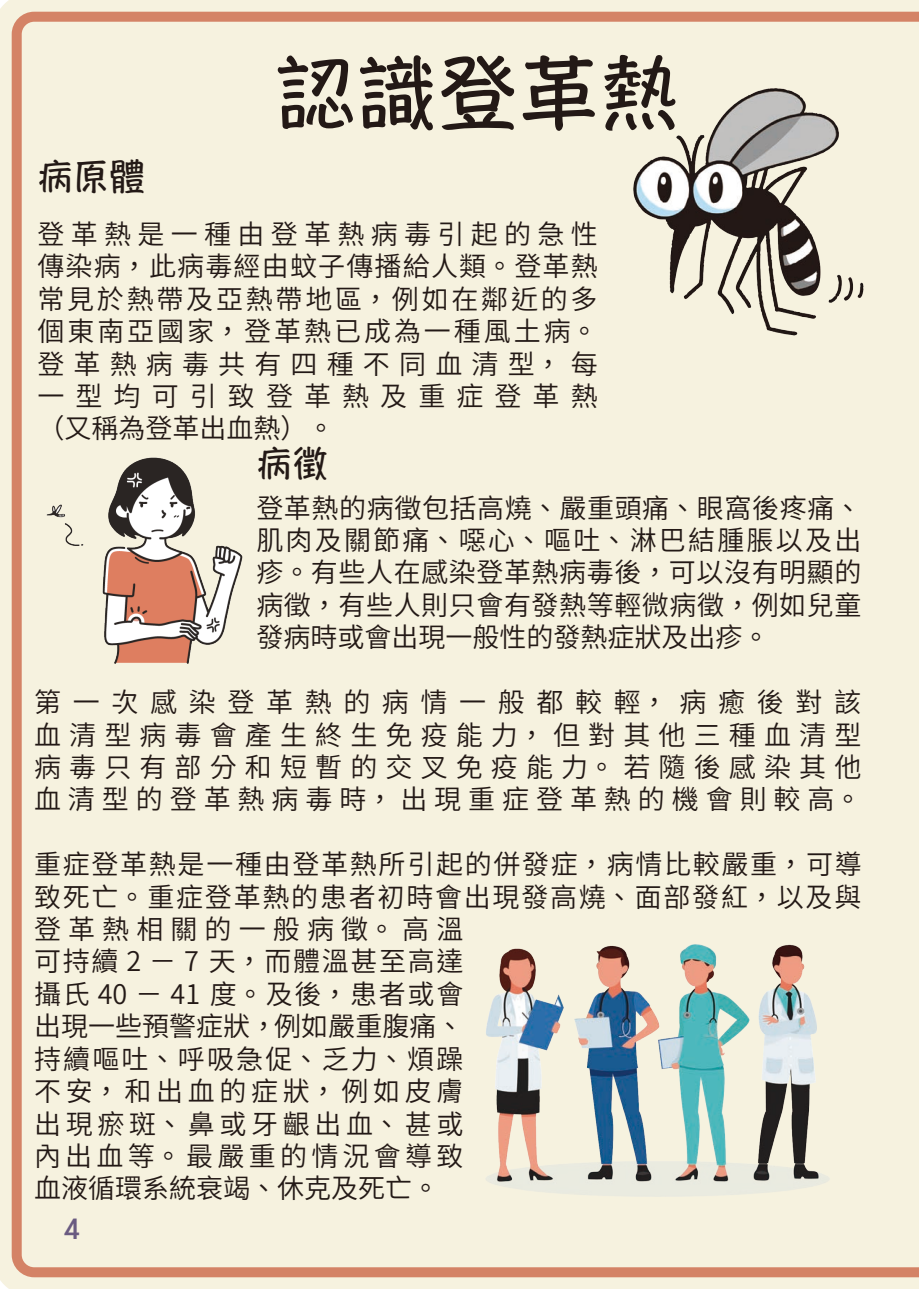
<style>
.page{position:relative;width:919px;height:1289px;background:#fff}
.page>*{position:absolute;margin:0;border:0;box-sizing:border-box;transform-origin:0 0}
.t1{font:81.15px "Hannotate TC W7";color:#231916}
.標題A{font:36px "Hannotate TC W7";color:#231916}
.t2{font:33px "Li Gothic Med";color:#6a5b81}
.段落樣式_A{font:27px/32.4px "Source Han Sans TC";letter-spacing:.065em;color:#231916;text-align:justify}
</style>
<div class="page">
<div style="left:0;top:0;width:918px;height:1288px;background:#f6f2df"></div>
<div style="left:12px;top:12px;width:906px;height:1265px;background:#f6f2df"></div>
<img style="left:476px;top:932px;width:363px;height:264px">
<img style="left:37px;top:456px;width:206px;height:213px">
<img style="left:626px;top:34px;width:245px;height:319px">
<p class="t1" style="left:274px;top:39px;width:408px">認識登革熱</p>
<p class="標題A" style="left:37px;top:153px;width:109px">病原體</p>
<p class="段落樣式_A" style="left:37px;top:218px;width:562px">登革熱是一種由登革熱病毒引起的急性傳染病，此病毒經由蚊子傳播給人類。登革熱常見於熱帶及亞熱帶地區，例如在鄰近的多個東南亞國家，登革熱已成為一種風土病。登革熱病毒共有四種不同血清型，每一型均可引致登革熱及重症登革熱（又稱為登革出血熱）。</p>
<p class="標題A" style="left:256px;top:439px;width:73px">病徵</p>
<p class="段落樣式_A" style="left:256px;top:492px;width:606px">登革熱的病徵包括高燒、嚴重頭痛、眼窩後疼痛、肌肉及關節痛、噁心、嘔吐、淋巴結腫脹以及出疹。有些人在感染登革熱病毒後，可以沒有明顯的病徵，有些人則只會有發熱等輕微病徵，例如兒童發病時或會出現一般性的發熱症狀及出疹。</p>
<p class="段落樣式_A" style="left:34px;top:686px;width:829px">第一次感染登革熱的病情一般都較輕，病癒後對該血清型病毒會產生終生免疫能力，但對其他三種血清型病毒只有部分和短暫的交叉免疫能力。若隨後感染其他血清型的登革熱病毒時，出現重症登革熱的機會則較高。</p>
<p class="段落樣式_A" style="left:34px;top:848px;width:829px;text-align:left">重症登革熱是一種由登革熱所引起的併發症，病情比較嚴重，可導致死亡。重症登革熱的患者初時會出現發高燒、面部發紅，以及與登革熱相關的一般病徵。高溫<br>可持續 2 － 7 天，而體溫甚至高達<br>攝氏 40 － 41 度。及後，患者或會<br>出現一些預警症狀，例如嚴重腹痛、<br>持續嘔吐、呼吸急促、乏力、煩躁<br>不安，和出血的症狀，例如皮膚<br>出現瘀斑、鼻或牙齦出血、甚或<br>內出血等。最嚴重的情況會導致<br>血液循環系統衰竭、休克及死亡。</p>
<p class="t2" style="left:64px;top:1211px;width:17px">4</p>
</div>
